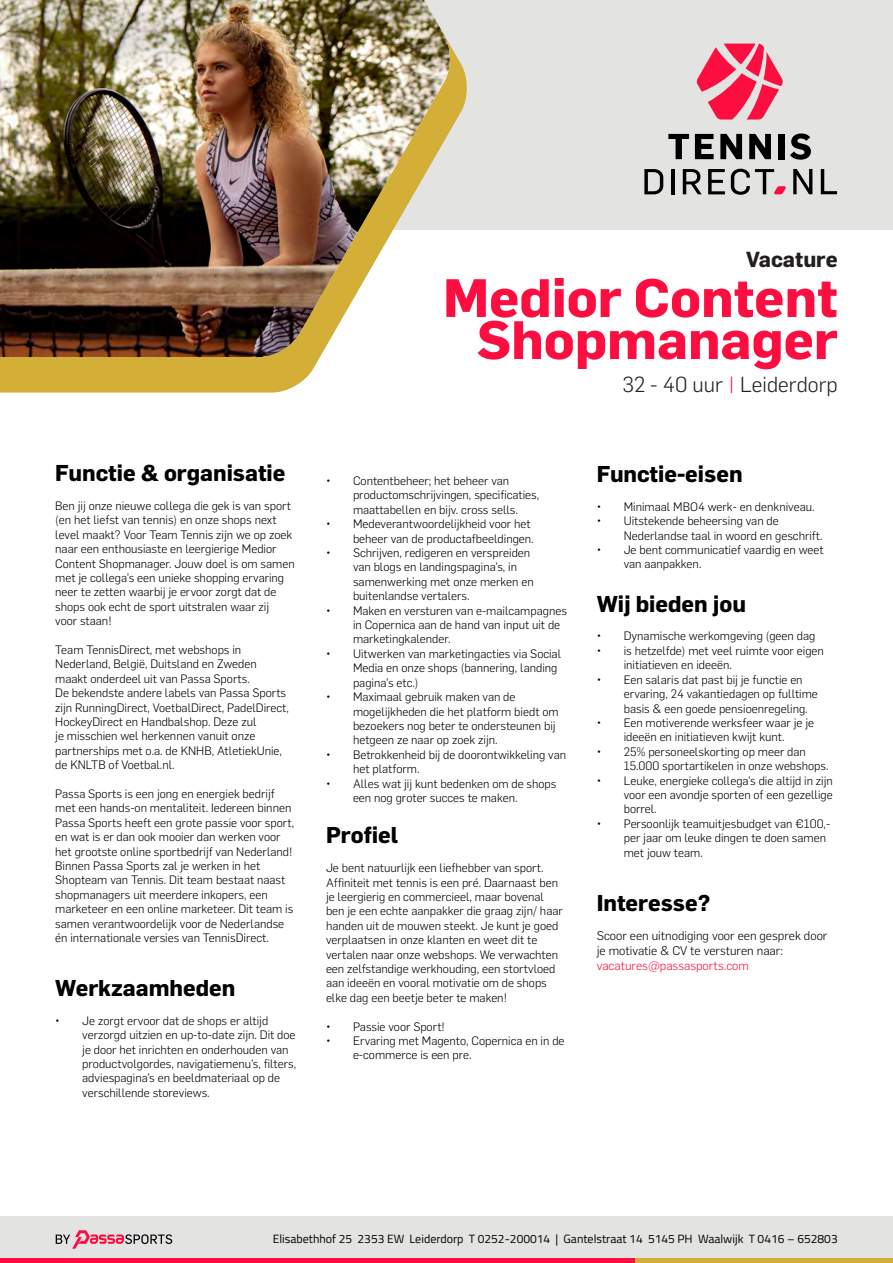
<style>
.page{position:relative;width:893px;height:1263px;background:#fff}
.page>*{position:absolute;margin:0;border:0;box-sizing:border-box;transform-origin:0 0}
.t1{font:700 52.95px "Flama";color:#fc0f40}
.t2{font:700 22.5px "Flama";color:#000}
.t3{font:300 21.3px "Flama";color:#231f20}
.t4{font:700 21.3px "Flama";color:#231f20}
.t5{font:300 12.3px/14.9px "Flama";color:#000}
.t6{font:300 12.3px "Flama";color:#fc0f40}
.t7{font:300 12px/14.4px "Flama";color:#000}
.t8{font:12px "Titillium Web";color:#000}
.s1{color:#fc0f40}
</style>
<div class="page">
<div style="left:0;top:0;width:893px;height:230px;background:#e3e3e2"></div>
<div style="left:0;top:1216px;width:893px;height:47px;background:#e3e3e2"></div>
<svg style="left:0;top:48px;width:467px;height:345px;fill:#d4af37"></svg>
<img style="left:0;top:0;width:452px;height:357px">
<svg style="left:697px;top:44px;width:86px;height:76px"></svg>
<svg style="left:668px;top:134px;width:21px;height:25px"></svg>
<svg style="left:695px;top:134px;width:19px;height:25px"></svg>
<svg style="left:720px;top:134px;width:22px;height:25px"></svg>
<svg style="left:749px;top:134px;width:22px;height:25px"></svg>
<div style="left:778px;top:134px;width:6px;height:25px;background:#000"></div>
<svg style="left:790px;top:133px;width:21px;height:27px"></svg>
<svg style="left:793px;top:169px;width:19px;height:25px"></svg>
<svg style="left:821px;top:169px;width:16px;height:25px"></svg>
<svg style="left:644px;top:169px;width:19px;height:25px"></svg>
<hr style="left:671px;top:169px;width:3px;height:25px;background:#000">
<svg style="left:683px;top:169px;width:19px;height:25px"></svg>
<svg style="left:708px;top:169px;width:17px;height:25px"></svg>
<svg style="left:731px;top:169px;width:55px;height:26px"></svg>
<svg style="left:56px;top:1230px;width:116px;height:19px"></svg>
<hr style="left:0;top:1259px;width:893px;height:4px;background:#fc0f40">
<hr style="left:635px;top:1259px;width:258px;height:4px;background:#d4af37">
<p class="t2" style="left:55px;top:456px;width:232px">Functie &amp; organisatie</p>
<p class="t7" style="left:55px;top:498px;width:241px">Ben jij onze nieuwe collega die gek is van sport (en het liefst van tennis) en onze shops next level maakt? Voor Team Tennis zijn we op zoek naar een enthousiaste en leergierige Medior Content Shopmanager. Jouw doel is om samen met je collega’s een unieke shopping ervaring neer te zetten waarbij je ervoor zorgt dat de shops ook echt de sport uitstralen waar zij<br>voor staan!</p>
<p class="t7" style="left:55px;top:642px;width:203px">Team TennisDirect, met webshops in<br>Nederland, België, Duitsland en Zweden</p>
<p class="t7" style="left:55px;top:671px;width:196px">maakt onderdeel uit van Passa Sports.</p>
<p class="t7" style="left:55px;top:685px;width:235px">De bekendste andere labels van Passa Sports zijn RunningDirect, VoetbalDirect, PadelDirect, HockeyDirect en Handbalshop. Deze zul<br>je misschien wel herkennen vanuit onze partnerships met o.a. de KNHB, AtletiekUnie, de KNLTB of Voetbal.nl.</p>
<p class="t7" style="left:55px;top:786px;width:240px">Passa Sports is een jong en energiek bedrijf met een hands-on mentaliteit. Iedereen binnen Passa Sports heeft een grote passie voor sport, en wat is er dan ook mooier dan werken voor het grootste online sportbedrijf van Nederland!</p>
<p class="t7" style="left:55px;top:858px;width:240px">Binnen Passa Sports zal je werken in het Shopteam van Tennis. Dit team bestaat naast shopmanagers uit meerdere inkopers, een marketeer en een online marketeer. Dit team is samen verantwoordelijk voor de Nederlandse én internationale versies van TennisDirect.</p>
<p class="t2" style="left:55px;top:971px;width:182px">Werkzaamheden</p>
<p class="t7" style="left:82px;top:1013px;width:215px;text-indent:-27px">• Je zorgt ervoor dat de shops er altijd verzorgd uitzien en up-to-date zijn. Dit doe je door het inrichten en onderhouden van productvolgordes, navigatiemenu’s, filters, adviespagina’s en beeldmateriaal op de verschillende storeviews.</p>
<p class="t4" style="left:746px;top:244px;width:93px">Vacature</p>
<p class="t1" style="left:443px;top:260px;width:396px">Medior Content</p>
<p class="t1" style="left:477px;top:302px;width:362px">Shopmanager</p>
<p class="t3" style="left:622px;top:370px;width:217px">32 - 40 uur <span class="s1">|</span> Leiderdorp</p>
<p class="t7" style="left:353px;top:473px;width:188px;text-indent:-27px">• Contentbeheer; het beheer van productomschrijvingen, specificaties, maattabellen en bijv. cross sells.</p>
<p class="t7" style="left:326px;top:516px;width:209px;text-align:right">• Medeverantwoordelijkheid voor het beheer van de productafbeeldingen.</p>
<p class="t7" style="left:353px;top:545px;width:182px;text-indent:-27px">• Schrijven, redigeren en verspreiden van blogs en landingspagina’s, in samenwerking met onze merken en buitenlandse vertalers.</p>
<p class="t7" style="left:353px;top:603px;width:215px;text-indent:-27px">• Maken en versturen van e-mailcampagnes in Copernica aan de hand van input uit de marketingkalender.</p>
<p class="t7" style="left:353px;top:646px;width:210px;text-indent:-27px">• Uitwerken van marketingacties via Social<br>Media en onze shops (bannering, landing pagina’s etc.)</p>
<p class="t7" style="left:353px;top:689px;width:207px;text-indent:-27px">• Maximaal gebruik maken van de mogelijkheden die het platform biedt om bezoekers nog beter te ondersteunen bij hetgeen ze naar op zoek zijn.</p>
<p class="t7" style="left:353px;top:747px;width:215px;text-indent:-27px">• Betrokkenheid bij de doorontwikkeling van het platform.</p>
<p class="t7" style="left:353px;top:775px;width:205px;text-indent:-27px">• Alles wat jij kunt bedenken om de shops een nog groter succes te maken.</p>
<p class="t2" style="left:326px;top:819px;width:74px">Profiel</p>
<p class="t7" style="left:326px;top:860px;width:238px">Je bent natuurlijk een liefhebber van sport.<br>Affiniteit met tennis is een pré. Daarnaast ben je leergierig en commercieel, maar bovenal ben je een echte aanpakker die graag zijn/ haar handen uit de mouwen steekt. Je kunt je goed verplaatsen in onze klanten en weet dit te vertalen naar onze webshops. We verwachten een zelfstandige werkhouding, een stortvloed aan ideeën en vooral motivatie om de shops elke dag een beetje beter te maken!</p>
<p class="t7" style="left:326px;top:1018px;width:120px">• Passie voor Sport!</p>
<p class="t7" style="left:353px;top:1033px;width:213px;text-indent:-27px">• Ervaring met Magento, Copernica en in de e-commerce is een pre.</p>
<p class="t2" style="left:597px;top:458px;width:147px">Functie-eisen</p>
<p class="t7" style="left:597px;top:499px;width:219px">• Minimaal MBO4 werk- en denkniveau.</p>
<p class="t7" style="left:624px;top:513px;width:200px;text-indent:-27px">• Uitstekende beheersing van de<br>Nederlandse taal in woord en geschrift.</p>
<p class="t7" style="left:624px;top:542px;width:202px;text-indent:-27px">• Je bent communicatief vaardig en weet van aanpakken.</p>
<p class="t2" style="left:597px;top:587px;width:151px">Wij bieden jou</p>
<p class="t7" style="left:597px;top:628px;width:220px">• Dynamische werkomgeving (geen dag</p>
<p class="t7" style="left:624px;top:643px;width:202px;text-indent:-27px">• is hetzelfde) met veel ruimte voor eigen initiatieven en ideeën.</p>
<p class="t7" style="left:624px;top:672px;width:196px;text-indent:-27px">• Een salaris dat past bij je functie en ervaring, 24 vakantiedagen op fulltime basis &amp; een goede pensioenregeling.</p>
<p class="t7" style="left:597px;top:715px;width:219px;text-align:center">• Een motiverende werksfeer waar je je ideeën en initiatieven kwijt kunt.</p>
<p class="t7" style="left:624px;top:744px;width:206px;text-indent:-27px">• 25% personeelskorting op meer dan<br>15.000 sportartikelen in onze webshops.</p>
<p class="t7" style="left:624px;top:772px;width:211px;text-align:justify;text-indent:-27px">• Leuke, energieke collega’s die altijd in zijn voor een avondje sporten of een gezellige borrel.</p>
<p class="t7" style="left:624px;top:816px;width:208px;text-indent:-27px">• Persoonlijk teamuitjesbudget van €100,- per jaar om leuke dingen te doen samen met jouw team.</p>
<p class="t2" style="left:597px;top:886px;width:115px">Interesse?</p>
<p class="t5" style="left:597px;top:928px;width:232px">Scoor een uitnodiging voor een gesprek door je motivatie &amp; CV te versturen naar:</p>
<p class="t6" style="left:597px;top:957px;width:154px">vacatures@passasports.com</p>
<p class="t8" style="left:273px;top:1230px;width:566px">Elisabethhof 25 2353 EW Leiderdorp T 0252-200014 | Gantelstraat 14 5145 PH Waalwijk T 0416 – 652803</p>
</div>
